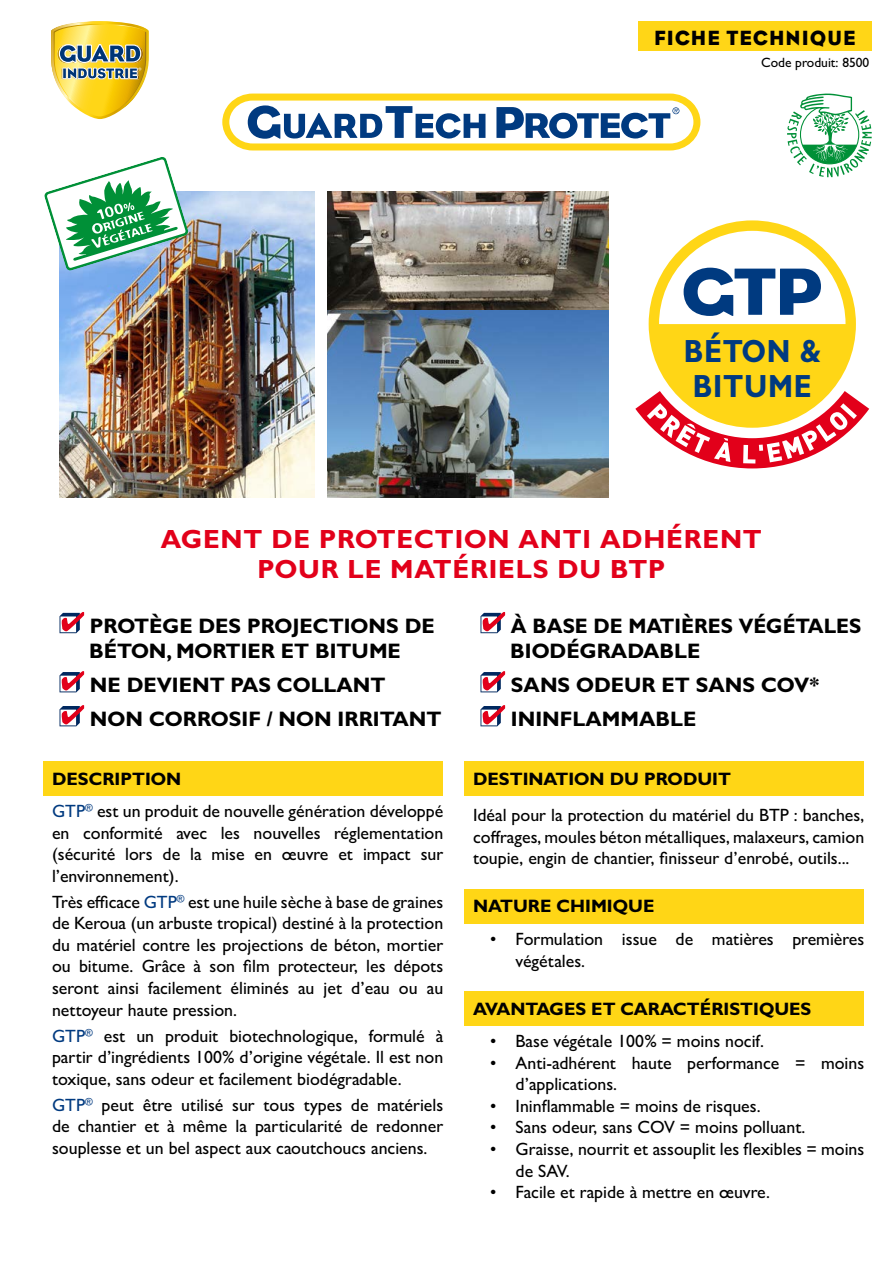
<style>
.page{position:relative;width:893px;height:1263px;background:#fff}
.page>*{position:absolute;margin:0;border:0;box-sizing:border-box;transform-origin:0 0}
.t1{font:700 32.25px/35.4px "Gill Sans MT Std";letter-spacing:.025em;color:#003a80;scale:.88 1}
.t2{font:700 26.4px/30px "Gill Sans MT Std";letter-spacing:.03em;color:#e2001a;text-align:center}
.t3{font:700 21px/25.2px "Gill Sans MT Std";color:#000}
.t4{font:21px "Eagle";letter-spacing:.05em;color:#000}
.t5{font:700 18px "Gill Sans MT Std";color:#000}
.t6{font:500 17.85px/21.6px "Gill Sans MT Std";color:#000;text-align:justify}
.t7{font:500 13.5px "Gill Sans MT Std";color:#000}
.s1{color:#003a80}
</style>
<div class="page">
<div style="left:44px;top:761px;width:399px;height:34px;background:#ffd616"></div>
<div style="left:465px;top:761px;width:399px;height:34px;background:#ffd616"></div>
<div style="left:465px;top:889px;width:399px;height:34px;background:#ffd616"></div>
<div style="left:465px;top:991px;width:399px;height:34px;background:#ffd616"></div>
<svg style="left:60px;top:612px;width:24px;height:21px"></svg>
<svg style="left:60px;top:671px;width:24px;height:21px"></svg>
<svg style="left:60px;top:705px;width:24px;height:21px"></svg>
<svg style="left:480px;top:612px;width:25px;height:21px"></svg>
<svg style="left:480px;top:671px;width:25px;height:21px"></svg>
<svg style="left:480px;top:705px;width:25px;height:21px"></svg>
<div style="left:649px;top:220px;width:207px;height:208px;background:#ffd616;border-radius:50%"></div>
<svg style="left:635px;top:391px;width:234px;height:77px"></svg>
<svg style="left:659px;top:231px;width:186px;height:93px"></svg>
<svg style="left:222px;top:94px;width:478px;height:56px"></svg>
<svg style="left:787px;top:94px;width:85px;height:83px"></svg>
<div style="left:638px;top:21px;width:234px;height:30px;background:#ffd617"></div>
<svg style="left:51px;top:21px;width:98px;height:98px"></svg>
<img style="left:327px;top:191px;width:281px;height:306px">
<img style="left:60px;top:191px;width:255px;height:306px">
<svg style="left:44px;top:157px;width:145px;height:115px"></svg>
<p class="t4" style="left:654px;top:24px;width:203px">FICHE TECHNIQUE</p>
<p class="t7" style="left:761px;top:54px;width:110px">Code produit: 8500</p>
<h1 class="t1" style="left:684px;top:332px;width:157px">BÉTON &amp;<br>BITUME</h1>
<h2 class="t2" style="left:161px;top:523px;width:603px">AGENT DE PROTECTION ANTI ADHÉRENT<br>POUR LE MATÉRIELS DU BTP</h2>
<p class="t3" style="left:89px;top:613px;width:347px">PROTÈGE DES PROJECTIONS DE<br>BÉTON, MORTIER ET BITUME</p>
<p class="t3" style="left:90px;top:668px;width:353px;line-height:33.9px">NE DEVIENT PAS COLLANT<br>NON CORROSIF / NON IRRITANT</p>
<p class="t5" style="left:52px;top:767px;width:131px">DESCRIPTION</p>
<p class="t6" style="left:52px;top:800px;width:393px"><span class="s1">GTP</span><sup>®</sup> est un produit de nouvelle génération développé en conformité avec les nouvelles réglementation (sécurité lors de la mise en œuvre et impact sur l’environnement).</p>
<p class="t6" style="left:52px;top:891px;width:393px">Très efficace <span class="s1">GTP</span><sup>®</sup> est une huile sèche à base de graines de Keroua (un arbuste tropical) destiné à la protection du matériel contre les projections de béton, mortier ou bitume. Grâce à son film protecteur, les dépots seront ainsi facilement éliminés au jet d’eau ou au nettoyeur haute pression.</p>
<p class="t6" style="left:52px;top:1024px;width:393px"><span class="s1">GTP</span><sup>®</sup> est un produit biotechnologique, formulé à partir d’ingrédients 100% d’origine végétale. Il est non toxique, sans odeur et facilement biodégradable.</p>
<p class="t6" style="left:52px;top:1093px;width:393px"><span class="s1">GTP</span><sup>®</sup> peut être utilisé sur tous types de matériels de chantier et à même la particularité de redonner souplesse et un bel aspect aux caoutchoucs anciens.</p>
<p class="t3" style="left:510px;top:613px;width:353px">À BASE DE MATIÈRES VÉGÉTALES<br>BIODÉGRADABLE</p>
<p class="t3" style="left:511px;top:668px;width:310px;line-height:33.9px">SANS ODEUR ET SANS COV*<br>ININFLAMMABLE</p>
<p class="t5" style="left:473px;top:767px;width:259px">DESTINATION DU PRODUIT</p>
<p class="t6" style="left:473px;top:804px;width:393px">Idéal pour la protection du matériel du BTP : banches, coffrages, moules béton métalliques, malaxeurs, camion toupie, engin de chantier, finisseur d’enrobé, outils...</p>
<p class="t5" style="left:473px;top:895px;width:183px">NATURE CHIMIQUE</p>
<p class="t6" style="left:516px;top:928px;width:350px;text-indent:-26px">• Formulation issue de matières premières végétales.</p>
<p class="t5" style="left:473px;top:997px;width:340px">AVANTAGES ET CARACTÉRISTIQUES</p>
<p class="t6" style="left:490px;top:1030px;width:276px">• Base végétale 100% = moins nocif.</p>
<p class="t6" style="left:516px;top:1052px;width:350px;text-indent:-26px">• Anti-adhérent haute performance = moins d’applications.</p>
<p class="t6" style="left:490px;top:1095px;width:272px">• Ininflammable = moins de risques.</p>
<p class="t6" style="left:490px;top:1116px;width:317px">• Sans odeur, sans COV = moins polluant.</p>
<p class="t6" style="left:516px;top:1138px;width:350px;text-indent:-26px">• Graisse, nourrit et assouplit les flexibles = moins de SAV.</p>
<p class="t6" style="left:490px;top:1181px;width:281px">• Facile et rapide à mettre en œuvre.</p>
</div>
